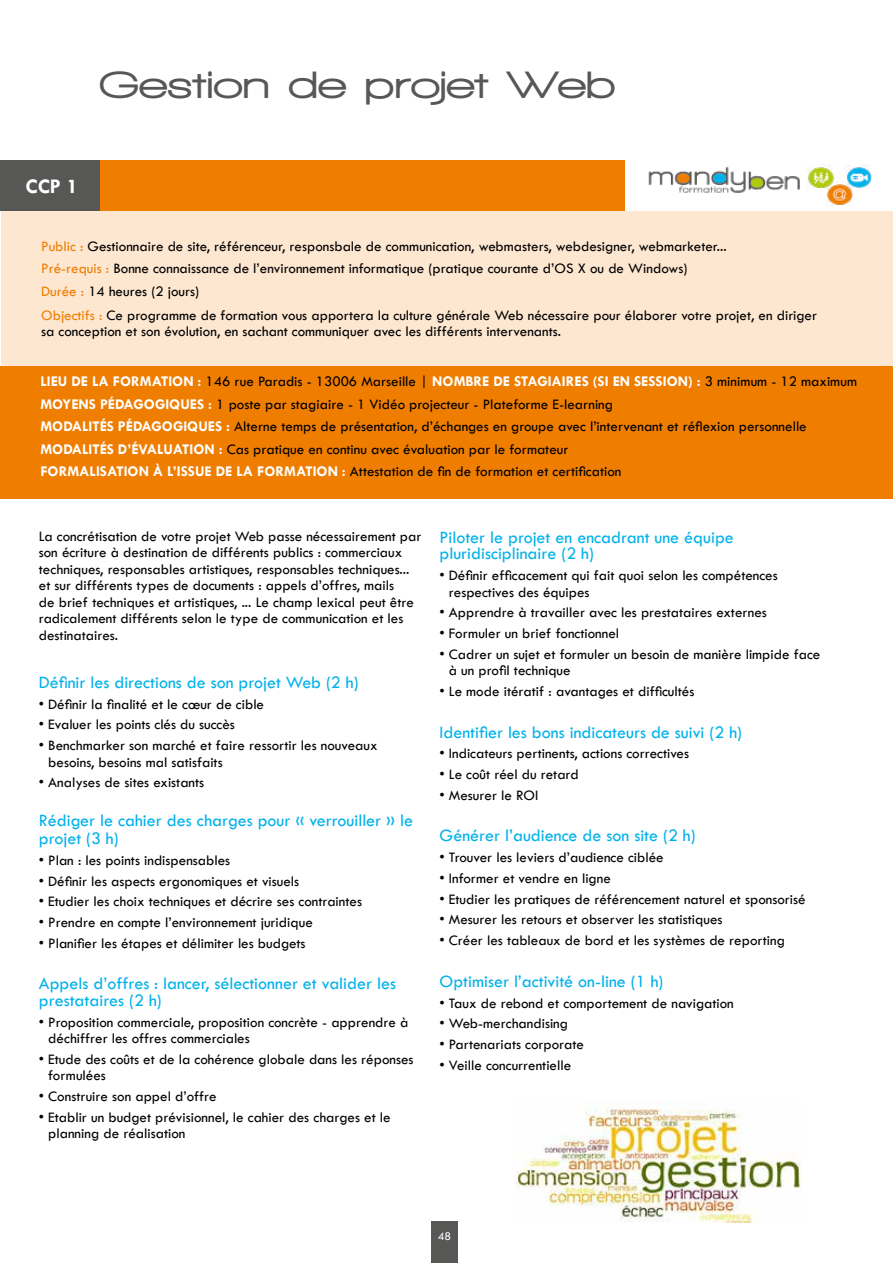
<style>
.page{position:relative;width:893px;height:1263px;background:#fff}
.page>*{position:absolute;margin:0;border:0;box-sizing:border-box;transform-origin:0 0}
.t1{font:900 39px "Walkway Expand";color:#575756}
.t2{font:700 21px "Tw Cen";color:#fff}
.t3{font:18px/16.5px "Tw Cen";color:#00b1eb}
.t4{font:15px/16.5px "Tw Cen";color:#000}
.t5{font:12px "Tw Cen";color:#fff}
.s1{color:#ef7d00}
.s2{font-weight:700;color:#fff}
</style>
<div class="page">
<div style="left:431px;top:1222px;width:26px;height:41px;background:#575756"></div>
<div style="left:0;top:366px;width:893px;height:132px;background:#ef7d00"></div>
<img style="left:648px;top:166px;width:152px;height:27px">
<img style="left:845px;top:165px;width:27px;height:23px">
<img style="left:807px;top:165px;width:27px;height:24px">
<img style="left:827px;top:182px;width:27px;height:25px">
<div style="left:99px;top:160px;width:526px;height:51px;background:#ef7d00"></div>
<div style="left:0;top:160px;width:99px;height:51px;background:#575756"></div>
<div style="left:1px;top:211px;width:892px;height:155px;background:#fee7d1"></div>
<img style="left:516px;top:1102px;width:285px;height:121px">
<h1 class="t1" style="left:99px;top:64px;width:517px">Gestion de projet Web</h1>
<h2 class="t2" style="left:25px;top:173px;width:54px">CCP 1</h2>
<p class="t4" style="left:41px;top:235px;width:687px;line-height:22.5px"><span class="s1">Public :</span> Gestionnaire de site, référenceur, responsbale de communication, webmasters, webdesigner, webmarketer...<br><span class="s1">Pré-requis :</span> Bonne connaissance de l’environnement informatique (pratique courante d’OS X ou de Windows)<br><span class="s1">Durée :</span> 14 heures (2 jours)</p>
<p class="t4" style="left:41px;top:307px;width:777px"><span class="s1">Objectifs :</span> Ce programme de formation vous apportera la culture générale Web nécessaire pour élaborer votre projet, en diriger sa conception et son évolution, en sachant communiquer avec les différents intervenants.</p>
<p class="t4" style="left:40px;top:370px;width:818px;line-height:22.5px"><span class="s2">LIEU DE LA FORMATION :</span> 146 rue Paradis - 13006 Marseille | <span class="s2">NOMBRE DE STAGIAIRES (SI EN SESSION) :</span> 3 minimum - 12 maximum <span class="s2">MOYENS PÉDAGOGIQUES :</span> 1 poste par stagiaire - 1 Vidéo projecteur - Plateforme E-learning<br><span class="s2">MODALITÉS PÉDAGOGIQUES :</span> Alterne temps de présentation, d’échanges en groupe avec l’intervenant et réflexion personnelle <span class="s2">MODALITÉS D’ÉVALUATION :</span> Cas pratique en continu avec évaluation par le formateur<br><span class="s2">FORMALISATION À L’ISSUE DE LA FORMATION :</span> Attestation de fin de formation et certification</p>
<p class="t4" style="left:39px;top:528px;width:384px">La concrétisation de votre projet Web passe nécessairement par son écriture à destination de différents publics : commerciaux techniques, responsables artistiques, responsables techniques... et sur différents types de documents : appels d’offres, mails<br>de brief techniques et artistiques, ... Le champ lexical peut être radicalement différents selon le type de communication et les destinataires.</p>
<p class="t3" style="left:39px;top:674px;width:321px">Définir les directions de son projet Web (2 h)</p>
<p class="t4" style="left:39px;top:696px;width:227px">• Définir la finalité et le cœur de cible</p>
<p class="t4" style="left:39px;top:716px;width:198px">• Evaluer les points clés du succès</p>
<p class="t4" style="left:48px;top:737px;width:331px;text-indent:-9px">• Benchmarker son marché et faire ressortir les nouveaux besoins, besoins mal satisfaits</p>
<p class="t4" style="left:39px;top:774px;width:167px">• Analyses de sites existants</p>
<p class="t3" style="left:39px;top:811px;width:376px;line-height:18px">Rédiger le cahier des charges pour « verrouiller » le projet (3 h)</p>
<p class="t4" style="left:39px;top:852px;width:193px">• Plan : les points indispensables</p>
<p class="t4" style="left:39px;top:872px;width:262px">• Définir les aspects ergonomiques et visuels</p>
<p class="t4" style="left:39px;top:893px;width:325px">• Etudier les choix techniques et décrire ses contraintes</p>
<p class="t4" style="left:39px;top:914px;width:275px">• Prendre en compte l’environnement juridique</p>
<p class="t4" style="left:39px;top:935px;width:268px">• Planifier les étapes et délimiter les budgets</p>
<p class="t3" style="left:39px;top:975px;width:359px">Appels d’offres : lancer, sélectionner et valider les prestataires (2 h)</p>
<p class="t4" style="left:48px;top:1013px;width:362px;text-indent:-9px">• Proposition commerciale, proposition concrète - apprendre à déchiffrer les offres commerciales</p>
<p class="t4" style="left:48px;top:1051px;width:367px;text-indent:-9px">• Etude des coûts et de la cohérence globale dans les réponses formulées</p>
<p class="t4" style="left:39px;top:1088px;width:179px">• Construire son appel d’offre</p>
<p class="t4" style="left:48px;top:1109px;width:344px;text-indent:-9px">• Etablir un budget prévisionnel, le cahier des charges et le planning de réalisation</p>
<p class="t3" style="left:439px;top:529px;width:296px">Piloter le projet en encadrant une équipe pluridisciplinaire (2 h)</p>
<p class="t4" style="left:449px;top:567px;width:330px;text-indent:-9px">• Définir efficacement qui fait quoi selon les compétences respectives des équipes</p>
<p class="t4" style="left:439px;top:604px;width:329px">• Apprendre à travailler avec les prestataires externes</p>
<p class="t4" style="left:439px;top:625px;width:181px">• Formuler un brief fonctionnel</p>
<p class="t4" style="left:449px;top:646px;width:373px;text-indent:-9px">• Cadrer un sujet et formuler un besoin de manière limpide face à un profil technique</p>
<p class="t4" style="left:439px;top:683px;width:256px">• Le mode itératif : avantages et difficultés</p>
<p class="t3" style="left:439px;top:724px;width:304px">Identifier les bons indicateurs de suivi (2 h)</p>
<p class="t4" style="left:439px;top:745px;width:251px">• Indicateurs pertinents, actions correctives</p>
<p class="t4" style="left:439px;top:766px;width:141px">• Le coût réel du retard</p>
<p class="t4" style="left:439px;top:787px;width:100px">• Mesurer le ROI</p>
<p class="t3" style="left:439px;top:827px;width:258px">Générer l’audience de son site (2 h)</p>
<p class="t4" style="left:439px;top:849px;width:226px">• Trouver les leviers d’audience ciblée</p>
<p class="t4" style="left:439px;top:870px;width:173px">• Informer et vendre en ligne</p>
<p class="t4" style="left:439px;top:891px;width:368px">• Etudier les pratiques de référencement naturel et sponsorisé</p>
<p class="t4" style="left:439px;top:911px;width:285px">• Mesurer les retours et observer les statistiques</p>
<p class="t4" style="left:439px;top:932px;width:347px">• Créer les tableaux de bord et les systèmes de reporting</p>
<p class="t3" style="left:439px;top:973px;width:225px">Optimiser l’activité on-line (1 h)</p>
<p class="t4" style="left:439px;top:994px;width:296px">• Taux de rebond et comportement de navigation</p>
<p class="t4" style="left:439px;top:1015px;width:130px">• Web-merchandising</p>
<p class="t4" style="left:439px;top:1036px;width:146px">• Partenariats corporate</p>
<p class="t4" style="left:439px;top:1057px;width:133px">• Veille concurrentielle</p>
<p class="t5" style="left:438px;top:1229px;width:15px">48</p>
</div>
